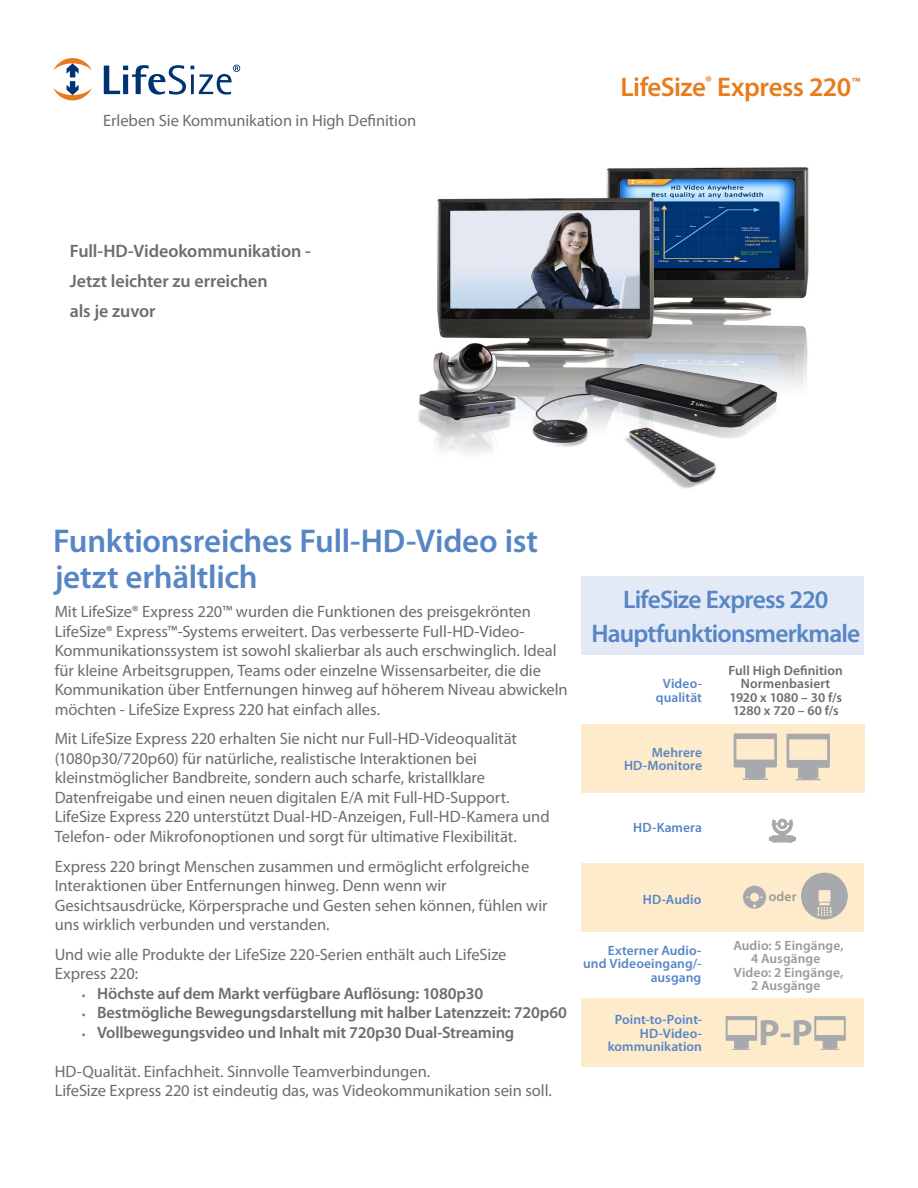
<style>
.page{position:relative;width:918px;height:1188px;background:#fff}
.page>*{position:absolute;margin:0;border:0;box-sizing:border-box;transform-origin:0 0}
.t1{font:700 36.6px "Myriad";color:#a7a9ac}
._02_Header_A__front{font:600 33px/36px "Myriad Pro";letter-spacing:-.01em;color:#5786c5}
._01_Page_Title__fron{font:600 27px "Myriad Pro";letter-spacing:-.02em;color:#e87c1d}
._02_Header_A__front-2{font:600 25.5px "Myriad Pro";letter-spacing:-.035em;color:#5786c5}
._04_Callout_Text__fr{font:600 18px/30px "Myriad Pro";letter-spacing:-.005em;color:#6c6d70}
._02_Header_A__front-3{font:16.5px/19.5px "Myriad Pro";letter-spacing:-.005em;color:#6c6d70}
._03_Body_Copy_A__fro{font:16.5px/19.5px "Myriad Pro";letter-spacing:-.005em;color:#6c6d70}
._03_Body_Copy_A__fro-2{font:600 16.5px "Myriad Pro";letter-spacing:-.015em;color:#6c6d70}
._06_Header_B__front{font:600 13.5px/13.5px "Myriad Pro";letter-spacing:.005em;color:#5786c5;text-align:right}
._06_Header_B__front-2{font:600 13.5px "Myriad Pro";letter-spacing:.005em;color:#6c6d70}
._06_Header_B__front-3{font:600 13.5px/13.5px "Myriad Pro";letter-spacing:.005em;color:#999;text-align:center}
.s1{font-size:12px;color:#5786c5}
</style>
<div class="page">
<div style="left:581px;top:864px;width:283px;height:68px;background:#feebcb"></div>
<div style="left:581px;top:577px;width:283px;height:78px;background:#e3e9f5"></div>
<div style="left:581px;top:724px;width:284px;height:69px;background:#feebcb"></div>
<div style="left:581px;top:998px;width:283px;height:69px;background:#feebcb"></div>
<svg style="left:814px;top:1016px;width:32px;height:34px"></svg>
<svg style="left:726px;top:1016px;width:31px;height:34px"></svg>
<svg style="left:787px;top:734px;width:43px;height:46px"></svg>
<svg style="left:769px;top:819px;width:27px;height:24px"></svg>
<svg style="left:801px;top:873px;width:47px;height:46px"></svg>
<svg style="left:734px;top:733px;width:43px;height:47px"></svg>
<img style="left:418px;top:167px;width:391px;height:322px">
<svg style="left:53px;top:58px;width:39px;height:42px"></svg>
<svg style="left:104px;top:65px;width:136px;height:30px"></svg>
<svg style="left:743px;top:886px;width:23px;height:23px"></svg>
<p class="_03_Body_Copy_A__fro" style="left:103px;top:110px;width:315px">Erleben Sie Kommunikation in High Definition</p>
<p class="_04_Callout_Text__fr" style="left:70px;top:235px;width:243px">Full-HD-Videokommunikation -<br>Jetzt leichter zu erreichen<br>als je zuvor</p>
<p class="_01_Page_Title__fron" style="left:621px;top:69px;width:241px">LifeSize<sup>®</sup> Express 220<sup>™</sup></p>
<p class="_02_Header_A__front" style="left:53px;top:522px;width:486px">Funktionsreiches Full-HD-Video ist jetzt erhältlich</p>
<p class="_02_Header_A__front-3" style="left:55px;top:602px;width:515px">Mit LifeSize® Express 220™ wurden die Funktionen des preisgekrönten LifeSize® Express™-Systems erweitert. Das verbesserte Full-HD-Video-Kommunikationssystem ist sowohl skalierbar als auch erschwinglich. Ideal für kleine Arbeitsgruppen, Teams oder einzelne Wissensarbeiter, die die Kommunikation über Entfernungen hinweg auf höherem Niveau abwickeln möchten - LifeSize Express 220 hat einfach alles.</p>
<p class="_02_Header_A__front-3" style="left:55px;top:729px;width:496px">Mit LifeSize Express 220 erhalten Sie nicht nur Full-HD-Videoqualität (1080p30/720p60) für natürliche, realistische Interaktionen bei kleinstmöglicher Bandbreite, sondern auch scharfe, kristallklare Datenfreigabe und einen neuen digitalen E/A mit Full-HD-Support.<br>LifeSize Express 220 unterstützt Dual-HD-Anzeigen, Full-HD-Kamera und Telefon- oder Mikrofonoptionen und sorgt für ultimative Flexibilität.</p>
<p class="_02_Header_A__front-3" style="left:55px;top:856px;width:494px">Express 220 bringt Menschen zusammen und ermöglicht erfolgreiche Interaktionen über Entfernungen hinweg. Denn wenn wir Gesichtsausdrücke, Körpersprache und Gesten sehen können, fühlen wir uns wirklich verbunden und verstanden.</p>
<p class="_03_Body_Copy_A__fro" style="left:55px;top:944px;width:453px">Und wie alle Produkte der LifeSize 220-Serien enthält auch LifeSize<br>Express 220:</p>
<p class="_03_Body_Copy_A__fro-2" style="left:82px;top:983px;width:403px"><span class="s1">•</span> Höchste auf dem Markt verfügbare Auflösung: 1080p30</p>
<p class="_03_Body_Copy_A__fro-2" style="left:82px;top:1002px;width:487px"><span class="s1">•</span> Bestmögliche Bewegungsdarstellung mit halber Latenzzeit: 720p60</p>
<p class="_03_Body_Copy_A__fro-2" style="left:82px;top:1022px;width:434px"><span class="s1">•</span> Vollbewegungsvideo und Inhalt mit 720p30 Dual-Streaming</p>
<p class="_03_Body_Copy_A__fro" style="left:55px;top:1061px;width:499px">HD-Qualität. Einfachheit. Sinnvolle Teamverbindungen.<br>LifeSize Express 220 ist eindeutig das, was Videokommunikation sein soll.</p>
<p class="_02_Header_A__front-2" style="left:623px;top:583px;width:207px">LifeSize Express 220</p>
<p class="_02_Header_A__front-2" style="left:591px;top:617px;width:270px">Hauptfunktionsmerkmale</p>
<p class="_06_Header_B__front" style="left:663px;top:677px;width:41px">Video-</p>
<p class="_06_Header_B__front" style="left:656px;top:690px;width:48px">qualität</p>
<p class="_06_Header_B__front-2" style="left:729px;top:662px;width:116px">Full High Definition</p>
<p class="_06_Header_B__front-2" style="left:741px;top:675px;width:91px">Normenbasiert</p>
<p class="_06_Header_B__front-2" style="left:729px;top:689px;width:114px">1920 x 1080 – 30 f/s</p>
<p class="_06_Header_B__front-2" style="left:733px;top:702px;width:107px">1280 x 720 – 60 f/s</p>
<p class="_06_Header_B__front" style="left:624px;top:745px;width:79px">Mehrere<br>HD-Monitore</p>
<p class="_06_Header_B__front" style="left:633px;top:821px;width:70px">HD-Kamera</p>
<p class="_06_Header_B__front" style="left:643px;top:892px;width:60px">HD-Audio</p>
<p class="_06_Header_B__front" style="left:608px;top:943px;width:95px">Externer Audio-</p>
<p class="_06_Header_B__front" style="left:583px;top:957px;width:120px">und Videoeingang/-</p>
<p class="_06_Header_B__front" style="left:651px;top:970px;width:52px">ausgang</p>
<p class="_06_Header_B__front-3" style="left:769px;top:890px;width:29px">oder</p>
<p class="_06_Header_B__front-3" style="left:733px;top:938px;width:112px">Audio: 5 Eingänge,<br>4 Ausgänge</p>
<p class="_06_Header_B__front-3" style="left:734px;top:965px;width:111px">Video: 2 Eingänge,<br>2 Ausgänge</p>
<p class="_06_Header_B__front" style="left:608px;top:1013px;width:96px">Point-to-Point-<br>HD-Video&shy;kommunikation</p>
<p class="t1" style="left:759px;top:1014px;width:56px">P-P</p>
</div>
